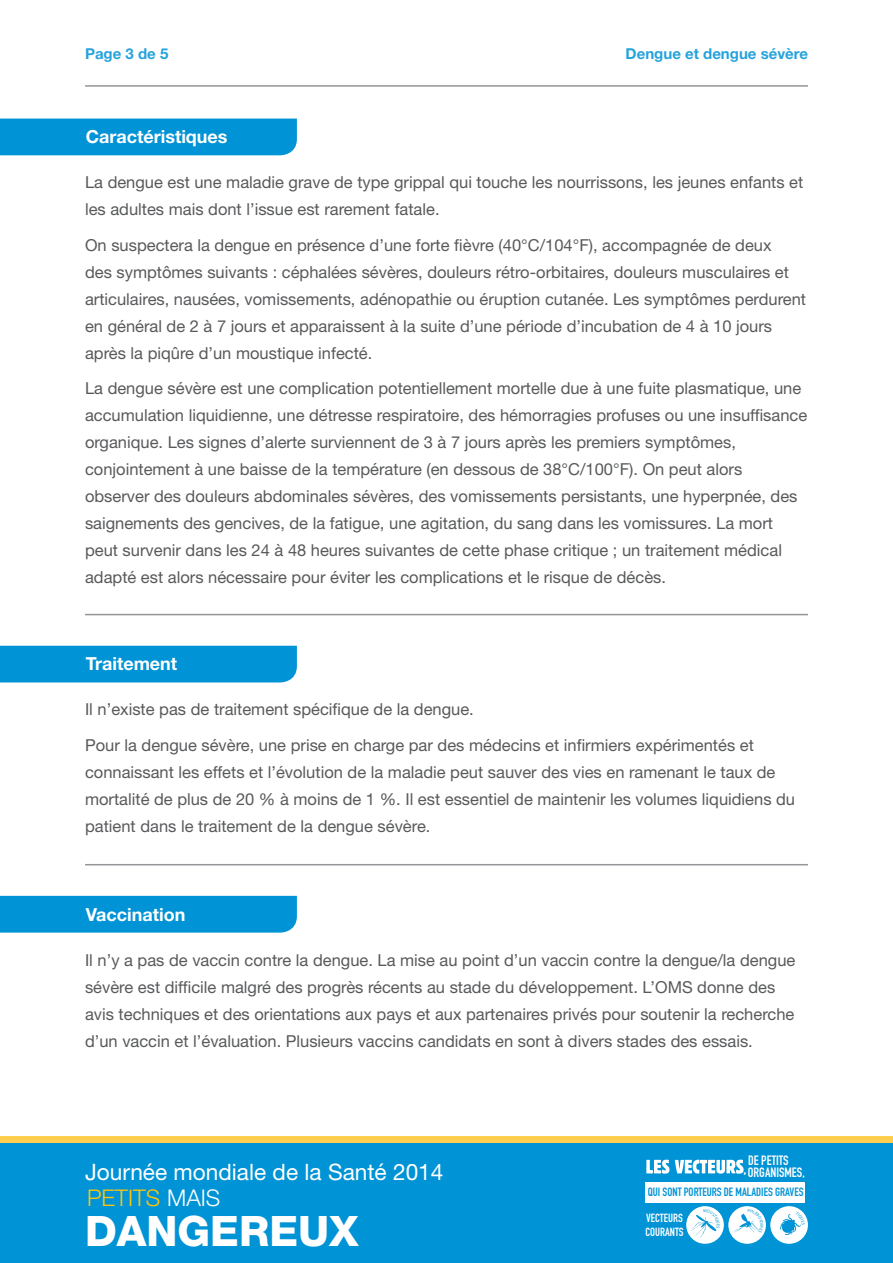
<style>
.page{position:relative;width:893px;height:1263px;background:#fff}
.page>*{position:absolute;margin:0;border:0;box-sizing:border-box;transform-origin:0 0}
.t1{font:800 42px "Helvetica Neue LT Std";color:#fff}
.t2{font:300 22.95px "Helvetica Neue LT Std";color:#ffc40c}
.t3{font:22.65px "Helvetica Neue LT Std";color:#fff}
.t4{font:700 18px "Helvetica Neue LT Std";color:#fff}
.t5{font:16.5px/27px "Helvetica Neue LT Std";color:#58595b}
.t6{font:16.5px "DIN Engschrift Std";color:#fff}
.t7{font:700 15px "Helvetica Neue LT Std";color:#26a2dc}
.t8{font:13.35px "DIN Engschrift Std";color:#fff}
.t9{font:11.85px "DIN Engschrift Std";color:#0093d5}
.t10{font:11.7px/14.1px "DIN Engschrift Std";color:#fff}
.s1{color:#fff}
</style>
<div class="page">
<div style="left:0;top:1136px;width:893px;height:120px;background:#ffce4e"></div>
<div style="left:0;top:1143px;width:893px;height:120px;background:#0093d5"></div>
<div style="left:646px;top:1182px;width:159px;height:21px;background:#fff"></div>
<div style="left:686px;top:1206px;width:38px;height:38px;background:#fff;border-radius:50%"></div>
<div style="left:770px;top:1206px;width:38px;height:38px;background:#fff;border-radius:50%"></div>
<div style="left:728px;top:1206px;width:38px;height:38px;background:#fff;border-radius:50%"></div>
<svg style="left:646px;top:1160px;width:98px;height:13px"></svg>
<hr style="left:85px;top:85px;width:723px;height:2px;background:#939598">
<hr style="left:85px;top:614px;width:723px;height:1px;background:#939598">
<hr style="left:85px;top:864px;width:723px;height:1px;background:#939598">
<div style="left:0;top:119px;width:297px;height:36px;background:#0093d5"></div>
<div style="left:0;top:646px;width:297px;height:36px;background:#0093d5"></div>
<div style="left:0;top:896px;width:297px;height:37px;background:#0093d5"></div>
<svg style="left:780px;top:1211px;width:25px;height:24px"></svg>
<svg style="left:734px;top:1209px;width:29px;height:24px"></svg>
<svg style="left:690px;top:1209px;width:30px;height:29px"></svg>
<p class="t7" style="left:85px;top:45px;width:85px">Page 3 de 5</p>
<p class="t4" style="left:86px;top:126px;width:143px">Caractéristiques</p>
<p class="t7" style="left:626px;top:45px;width:184px">Dengue et dengue sévère</p>
<p class="t5" style="left:85px;top:169px;width:720px">La dengue est une maladie grave de type grippal qui touche les nourrissons, les jeunes enfants et les adultes mais dont ’l issue est rarement fatale.</p>
<p class="t5" style="left:85px;top:231px;width:723px">On suspectera la dengue en présence ’d une forte fièvre (40°C/104° ,)F accompagnée de deux<br>des symptômes suivants : céphalées sévères, douleurs rétro-orbitaires, douleurs musculaires et articulaires, nausées, vomissements, adénopathie ou éruption cutanée. Les symptômes perdurent en général de 2 à 7 jours et apparaissent à la suite ’d une période ’d incubation de 4 à 10 jours après la piqûre ’d un moustique infecté.</p>
<p class="t5" style="left:85px;top:375px;width:724px">La dengue sévère est une complication potentiellement mortelle due à une fuite plasmatique, une accumulation liquidienne, une détresse respiratoire, des hémorragies profuses ou une insuffisance organique. Les signes ’d alerte surviennent de 3 à 7 jours après les premiers symptômes, conjointement à une baisse de la température (en dessous de 38°C/100° .)F On peut alors observer des douleurs abdominales sévères, des vomissements persistants, une hyperpnée, des saignements des gencives, de la fatigue, une agitation, du sang dans les vomissures. La mort peut survenir dans les 24 à 48 heures suivantes de cette phase critique ; un traitement médical adapté est alors nécessaire pour éviter les complications et le risque de décès.</p>
<p class="t4" style="left:86px;top:653px;width:93px">Traitement</p>
<p class="t5" style="left:85px;top:692px;width:670px;line-height:35.5px">Il ’n existe pas de traitement spécifique de la dengue.<br>Pour la dengue sévère, une prise en charge par des médecins et infirmiers expérimentés et</p>
<p class="t5" style="left:85px;top:758px;width:712px">connaissant les effets et ’l évolution de la maladie peut sauver des vies en ramenant le taux de mortalité de plus de 20 % à moins de 1 %. Il est essentiel de maintenir les volumes liquidiens du patient dans le traitement de la dengue sévère.</p>
<p class="t4" style="left:86px;top:903px;width:101px">Vaccination</p>
<p class="t5" style="left:85px;top:946px;width:712px">Il y’n a pas de vaccin contre la dengue. La mise au point ’d un vaccin contre la dengue l a/ dengue sévère est difficile malgré des progrès récents au stade du développement ’ L. OMS donne des avis techniques et des orientations aux pays et aux partenaires privés pour soutenir la recherche ’d un vaccin et ’l évaluation. Plusieurs vaccins candidats en sont à divers stades des essais.</p>
<h3 class="t3" style="left:85px;top:1158px;width:360px">Journée mondiale de la Santé 2014</h3>
<h1 class="t1" style="left:85px;top:1206px;width:275px">DANGEREUX</h1>
<h2 class="t2" style="left:87px;top:1184px;width:135px">PETITS <span class="s1">MAIS</span></h2>
<p class="t8" style="left:748px;top:1152px;width:42px">DE PETITS</p>
<p class="t9" style="left:648px;top:1185px;width:157px">QUI SONT PORTEURS DE MALADIES GRAVES</p>
<p class="t10" style="left:645px;top:1211px;width:40px">VECTEURS<br>COURANTS</p>
<p class="t8" style="left:748px;top:1164px;width:58px">ORGANISMES,</p>
<p class="t6" style="left:743px;top:1158px;width:5px">,</p>
</div>
